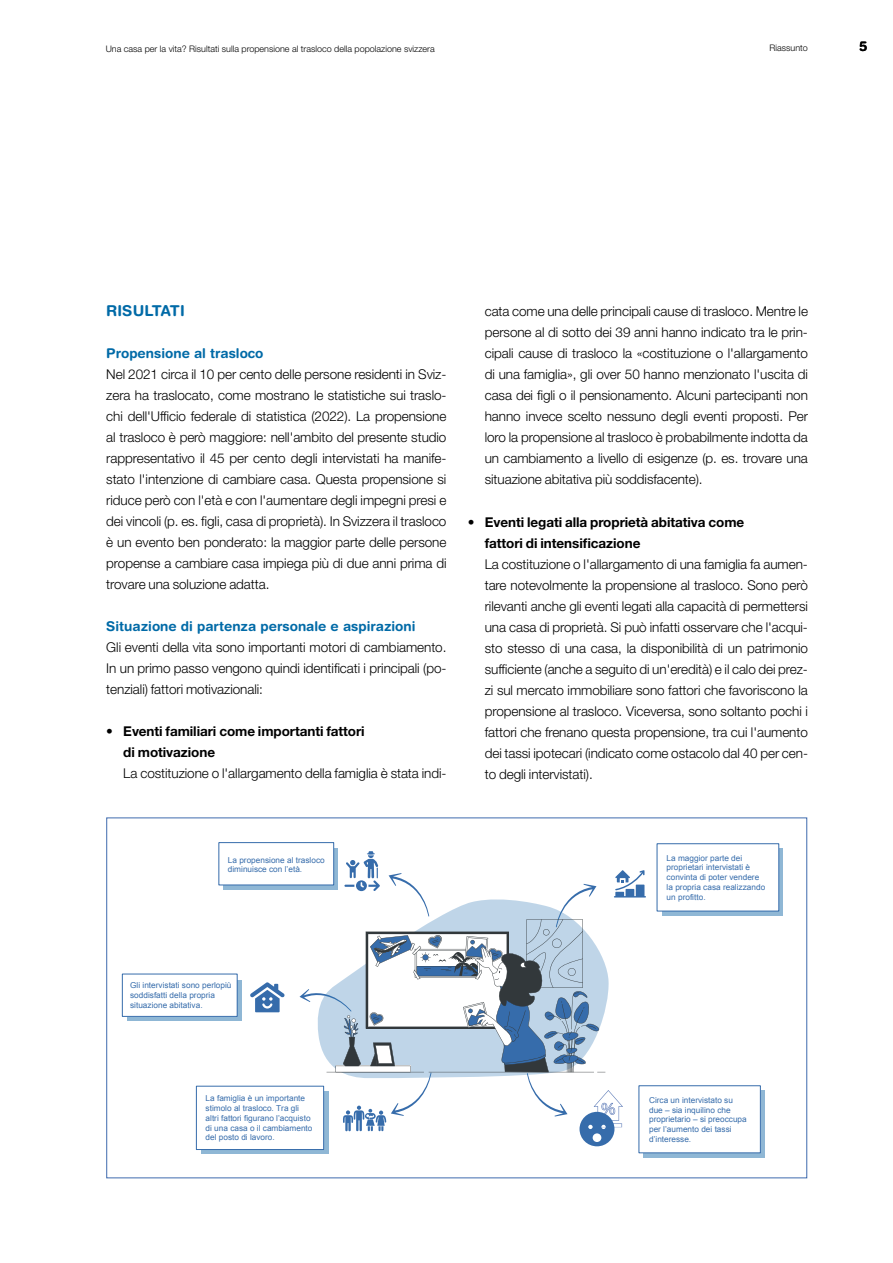
<style>
.page{position:relative;width:893px;height:1263px;background:#fff}
.page>*{position:absolute;margin:0;border:0;box-sizing:border-box;transform-origin:0 0}
.t1{font:700 15px "Helvetica Rounded LT Std";letter-spacing:.005em;color:#006aa7}
.t2{font:300 13.5px/21px "Helvetica Neue LT Std";letter-spacing:-.005em;color:#000;text-align:justify}
.t3{font:700 13.5px/21px "Helvetica Neue LT Std";letter-spacing:-.005em;color:#000}
.t4{font:700 13.5px "Helvetica Rounded LT Std";color:#006aa7}
.t5{font:700 13.5px "Helvetica Rounded LT Std";color:#000}
.t6{font:9px "Helvetica Neue LT Std Lt 2";color:#000}
.t7{font:300 9px "Helvetica Neue LT Std";color:#000}
.t8{font:8.1px/9.8px "Arial";color:#366cab}
</style>
<div class="page">
<svg style="left:250px;top:982px;width:35px;height:30px"></svg>
<svg style="left:300px;top:851px;width:346px;height:295px"></svg>
<div style="left:127px;top:980px;width:115px;height:41px;background:#8fb7d5"></div>
<div style="left:122px;top:974px;width:115px;height:42px;background:#fff"></div>
<div style="left:122px;top:974px;width:115px;height:43px;border:1px solid #366cab"></div>
<div style="left:223px;top:848px;width:115px;height:41px;background:linear-gradient(to right,#8fb7d5,#8fb7d5)"></div>
<div style="left:219px;top:843px;width:115px;height:42px;background:#fff"></div>
<div style="left:219px;top:842px;width:115px;height:43px;border:1px solid #366cab"></div>
<div style="left:201px;top:1091px;width:127px;height:63px;background:#8fb7d5"></div>
<div style="left:196px;top:1086px;width:128px;height:63px;background:#fff"></div>
<div style="left:196px;top:1086px;width:128px;height:64px;border:1px solid #366cab"></div>
<div style="left:643px;top:1090px;width:122px;height:67px;background:linear-gradient(to right,#8fb7d5,#8fb7d5)"></div>
<div style="left:639px;top:1086px;width:121px;height:67px;background:#fff"></div>
<div style="left:639px;top:1085px;width:122px;height:68px;border:1px solid #366cab"></div>
<svg style="left:662px;top:849px;width:121px;height:67px"></svg>
<div style="left:657px;top:844px;width:122px;height:67px;background:#fff"></div>
<div style="left:657px;top:843px;width:122px;height:68px;border:1px solid #366cab"></div>
<p class="t6" style="left:106px;top:43px;width:331px">Una casa per la vita? Risultati sulla propensione al trasloco della popolazione svizzera</p>
<p class="t7" style="left:770px;top:43px;width:40px">Riassunto</p>
<p class="t5" style="left:859px;top:38px;width:10px">5</p>
<p class="t1" style="left:106px;top:302px;width:80px">RISULTATI</p>
<p class="t4" style="left:106px;top:345px;width:159px">Propensione al trasloco</p>
<p class="t2" style="left:106px;top:364px;width:342px">Nel 2021 circa il 10 per cento delle persone residenti in Sviz&shy;zera ha traslocato, come mostrano le statistiche sui traslo&shy;chi dell'Ufficio federale di statistica (2022). La propensione al trasloco è però maggiore: nell'ambito del presente studio rappresentativo il 45 per cento degli intervistati ha manife&shy;stato l'intenzione di cambiare casa. Questa propensione si riduce però con l'età e con l'aumentare degli impegni presi e dei vincoli (p. es. figli, casa di proprietà). In Svizzera il trasloco è un evento ben ponderato: la maggior parte delle persone propense a cambiare casa impiega più di due anni prima di trovare una soluzione adatta.</p>
<p class="t4" style="left:106px;top:618px;width:311px">Situazione di partenza personale e aspirazioni</p>
<p class="t2" style="left:106px;top:637px;width:342px">Gli eventi della vita sono importanti motori di cambiamento.<br>In un primo passo vengono quindi identificati i principali (po&shy;tenziali) fattori motivazionali:</p>
<p class="t3" style="left:123px;top:721px;width:243px;text-indent:-17px">• Eventi familiari come importanti fattori di motivazione</p>
<p class="t2" style="left:123px;top:763px;width:325px">La costituzione o l'allargamento della famiglia è stata indi-</p>
<p class="t2" style="left:485px;top:301px;width:325px">cata come una delle principali cause di trasloco. Mentre le persone al di sotto dei 39 anni hanno indicato tra le prin&shy;cipali cause di trasloco la «costituzione o l'allargamento di una famiglia», gli over 50 hanno menzionato l'uscita di casa dei figli o il pensionamento. Alcuni partecipanti non hanno invece scelto nessuno degli eventi proposti. Per loro la propensione al trasloco è probabilmente indotta da un cambiamento a livello di esigenze (p. es. trovare una situazione abitativa più soddisfacente).</p>
<p class="t3" style="left:485px;top:511px;width:261px;text-indent:-17px">• Eventi legati alla proprietà abitativa come fattori di intensificazione</p>
<p class="t2" style="left:485px;top:553px;width:325px">La costituzione o l'allargamento di una famiglia fa aumen&shy;tare notevolmente la propensione al trasloco. Sono però rilevanti anche gli eventi legati alla capacità di permettersi una casa di proprietà. Si può infatti osservare che l'acqui&shy;sto stesso di una casa, la disponibilità di un patrimonio sufficiente (anche a seguito di un'eredità) e il calo dei prez&shy;zi sul mercato immobiliare sono fattori che favoriscono la propensione al trasloco. Viceversa, sono soltanto pochi i fattori che frenano questa propensione, tra cui l'aumento dei tassi ipotecari (indicato come ostacolo dal 40 per cen&shy;to degli intervistati).</p>
<p class="t8" style="left:228px;top:855px;width:98px">La propensione al trasloco diminuisce con l’età.</p>
<p class="t8" style="left:667px;top:853px;width:100px">La maggior parte dei proprietari intervistati è convinta di poter vendere la propria casa realizzando un profitto.</p>
<p class="t8" style="left:130px;top:981px;width:103px">Gli intervistati sono perlopiù soddisfatti della propria situazione abitativa.</p>
<p class="t8" style="left:206px;top:1093px;width:108px">La famiglia è un importante stimolo al trasloco. Tra gli altri fattori figurano l’acquisto di una casa o il cambiamento del posto di lavoro.</p>
<p class="t8" style="left:649px;top:1095px;width:99px">Circa un intervistato su due – sia inquilino che proprietario – si preoccupa per l’aumento dei tassi d’interesse.</p>
</div>
